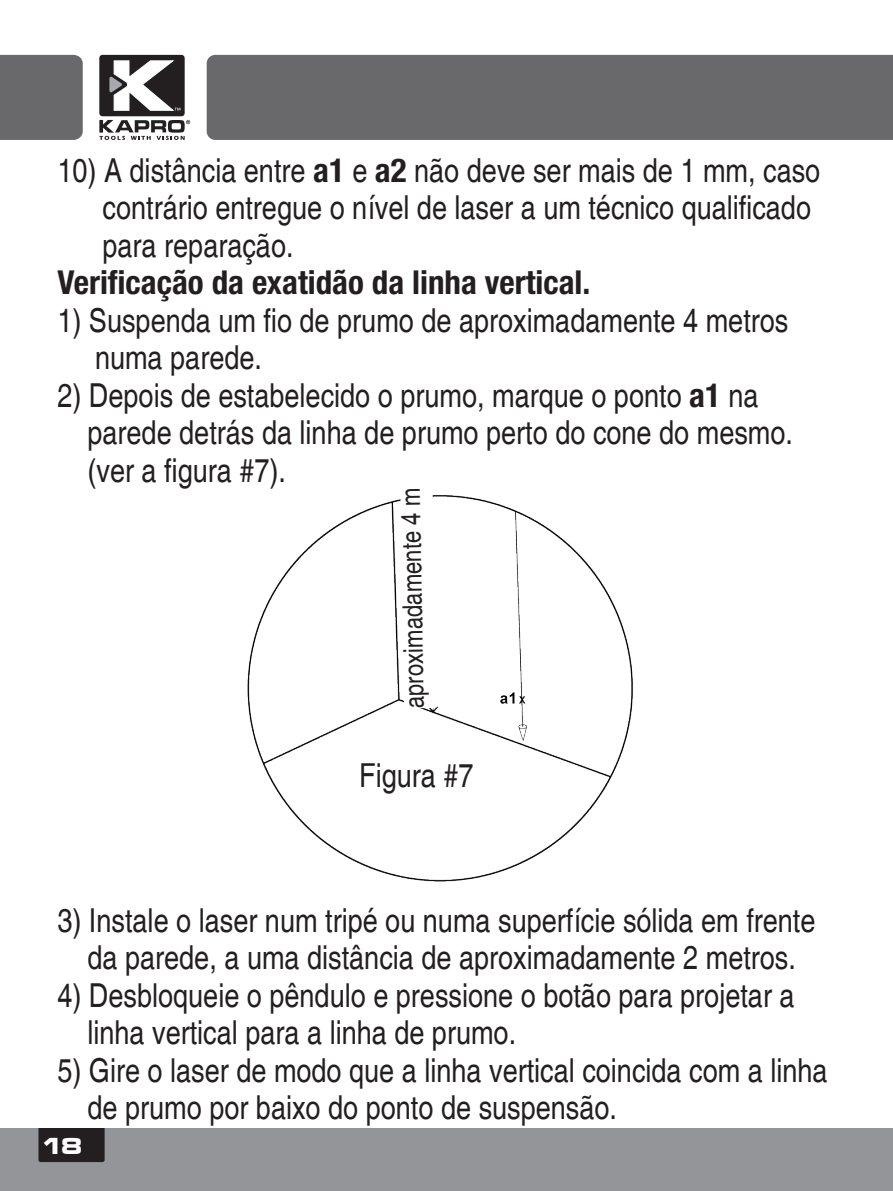
<style>
.page{position:relative;width:893px;height:1191px;background:#fff}
.page>*{position:absolute;margin:0;border:0;box-sizing:border-box;transform-origin:0 0}
.t1{font:condensed 33px/37.5px "Helvetica";color:#231f20}
.t2{font:700 condensed 33px "Helvetica Neue";color:#231f20}
.t3{font:condensed 27px "Helvetica";color:#231f20}
.t4{font:24px "Microgramma D Bold Exte";color:#fff}
.s1{font-family:"Helvetica Neue";font-weight:700}
</style>
<div class="page">
<div style="left:0;top:1128px;width:893px;height:63px;background:#939598"></div>
<div style="left:38px;top:1128px;width:67px;height:34px;background:#231f20"></div>
<div style="left:99px;top:55px;width:86px;height:61px;background:#231f20;border-radius:3px"></div>
<svg style="left:99px;top:120px;width:91px;height:20px"></svg>
<svg style="left:109px;top:61px;width:71px;height:49px"></svg>
<div style="left:0;top:55px;width:83px;height:85px;background:#69696c"></div>
<div style="left:207px;top:55px;width:686px;height:85px;background:#69696c"></div>
<img style="left:247px;top:495px;width:386px;height:387px">
<svg style="left:392px;top:748px;width:123px;height:53px"></svg>
<svg style="left:399px;top:495px;width:37px;height:213px"></svg>
<p class="t1" style="left:103px;top:152px;width:719px;text-indent:-45px">10) A distância entre <span class="s1">a1</span> e <span class="s1">a2</span> não deve ser mais de 1 mm, caso contrário entregue o nível de laser a um técnico qualificado para reparação.</p>
<p class="t2" style="left:57px;top:262px;width:535px">Verificação da exatidão da linha vertical.</p>
<p class="t1" style="left:95px;top:302px;width:695px;text-indent:-38px">1) Suspenda um fio de prumo de aproximadamente 4 metros numa parede.</p>
<p class="t1" style="left:87px;top:377px;width:707px;text-indent:-30px">2) Depois de estabelecido o prumo, marque o ponto <span class="s1">a1</span> na parede detrás da linha de prumo perto do cone do mesmo. (ver a figura #7).</p>
<p class="t3" style="left:398px;top:708px;width:222px;rotate:-91deg">aproximadamente 4 m</p>
<p class="t1" style="left:359px;top:757px;width:116px">Figura #7</p>
<p class="t1" style="left:57px;top:902px;width:760px;text-align:center">3) Instale o laser num tripé ou numa superfície sólida em frente da parede, a uma distância de aproximadamente 2 metros.</p>
<p class="t1" style="left:87px;top:976px;width:709px;text-indent:-30px">4) Desbloqueie o pêndulo e pressione o botão para projetar a linha vertical para a linha de prumo.</p>
<p class="t1" style="left:87px;top:1051px;width:741px;text-indent:-30px">5) Gire o laser de modo que a linha vertical coincida com a linha de prumo por baixo do ponto de suspensão.</p>
<p class="t4" style="left:42px;top:1129px;width:42px">18</p>
</div>
